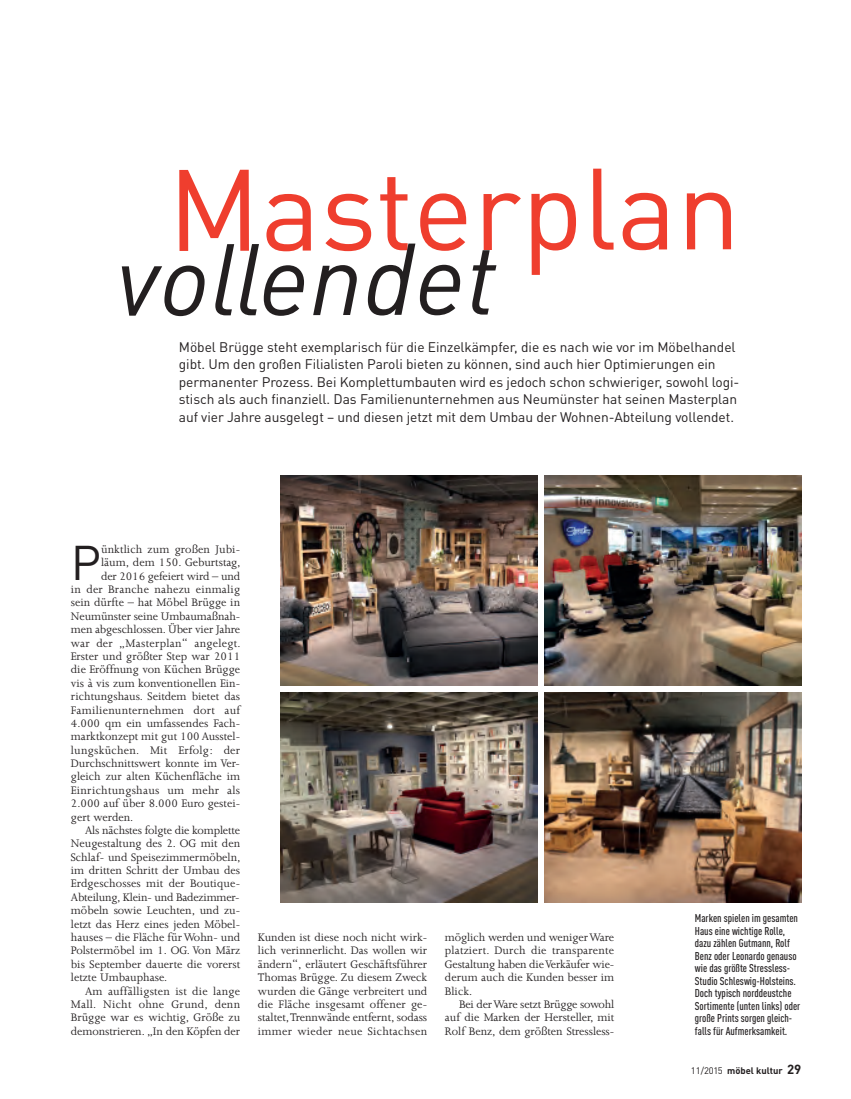
<style>
.page{position:relative;width:851px;height:1099px;background:#fff}
.page>*{position:absolute;margin:0;border:0;box-sizing:border-box;transform-origin:0 0}
.t1{font:113.75px "DIN Pro";letter-spacing:-.005em;color:#ef3e2e}
.t2{font:italic 100px "DIN Pro";letter-spacing:-.005em;color:#231f20}
.t3{font:48px "DIN Pro";color:#231f20}
.t4{font:13.75px/17.5px "DIN Pro";letter-spacing:-.005em;color:#231f20}
.t5{font:12.5px/13.4px "Joanna";color:#231f20;text-align:justify}
.t6{font:12.5px "Joanna";letter-spacing:.02em;color:#231f20}
.t7{font:500 condensed 11.25px/12.5px "DIN Pro";color:#231f20}
.t8{font:700 9.38px "DIN Pro";color:#231f20}
.s1{font-weight:400}
.s2{font-size:13.12px}
</style>
<div class="page">
<img style="left:280px;top:692px;width:257px;height:210px">
<img style="left:544px;top:692px;width:257px;height:210px">
<img style="left:280px;top:475px;width:257px;height:210px">
<img style="left:544px;top:475px;width:257px;height:210px">
<h1 class="t1" style="left:168px;top:119px;width:574px">Masterplan</h1>
<h2 class="t2" style="left:116px;top:201px;width:382px">vollendet</h2>
<p class="t4" style="left:179px;top:336px;width:562px">Möbel Brügge steht exemplarisch für die Einzelkämpfer, die es nach wie vor im Möbelhandel gibt. Um den großen Filialisten Paroli bieten zu können, sind auch hier Optimierungen ein permanenter Prozess. Bei Komplettumbauten wird es jedoch schon schwieriger, sowohl logi&shy;stisch als auch finanziell. Das Familienunternehmen aus Neumünster hat seinen Masterplan auf vier Jahre ausgelegt – und diesen jetzt mit dem Umbau der Wohnen-Abteilung vollendet.</p>
<h3 class="t3" style="left:71px;top:524px;width:32px">P</h3>
<p class="t5" style="left:101px;top:542px;width:140px">ünktlich zum großen Jubi-</p>
<p class="t5" style="left:101px;top:556px;width:141px">läum, dem 150. Geburtstag,</p>
<p class="t5" style="left:101px;top:569px;width:141px">der 2016 gefeiert wird – und</p>
<p class="t5" style="left:71px;top:582px;width:171px">in der Branche nahezu einmalig</p>
<p class="t5" style="left:71px;top:596px;width:171px">sein dürfte – hat Möbel Brügge in</p>
<p class="t5" style="left:71px;top:609px;width:171px">Neumünster seine Umbaumaßnah-</p>
<p class="t5" style="left:71px;top:623px;width:171px">men abgeschlossen. Über vier Jahre</p>
<p class="t6" style="left:71px;top:636px;width:171px">war der „Masterplan“ angelegt.</p>
<p class="t5" style="left:71px;top:649px;width:171px">Erster und größter Step war 2011</p>
<p class="t5" style="left:71px;top:663px;width:171px">die Eröffnung von Küchen Brügge</p>
<p class="t5" style="left:71px;top:676px;width:171px">vis à vis zum konventionellen Ein-</p>
<p class="t5" style="left:71px;top:689px;width:171px">richtungshaus. Seitdem bietet das</p>
<p class="t6" style="left:71px;top:703px;width:171px">Familienunternehmen dort auf</p>
<p class="t5" style="left:71px;top:716px;width:171px">4.000 qm ein umfassendes Fach-</p>
<p class="t5" style="left:71px;top:730px;width:171px">marktkonzept mit gut 100 Ausstel-</p>
<p class="t6" style="left:71px;top:743px;width:171px">lungsküchen. Mit Erfolg: der</p>
<p class="t5" style="left:71px;top:756px;width:170px">Durchschnittswert konnte im Ver-</p>
<p class="t5" style="left:71px;top:770px;width:171px">gleich zur alten Küchenfläche im</p>
<p class="t6" style="left:71px;top:783px;width:171px">Einrichtungshaus um mehr als</p>
<p class="t5" style="left:71px;top:796px;width:171px">2.000 auf über 8.000 Euro gestei-</p>
<p class="t5" style="left:71px;top:810px;width:64px">gert werden.</p>
<p class="t5" style="left:85px;top:823px;width:157px">Als nächstes folgte die komplette</p>
<p class="t5" style="left:71px;top:837px;width:171px">Neugestaltung des 2. OG mit den</p>
<p class="t5" style="left:71px;top:850px;width:171px">Schlaf- und Speisezimmermöbeln,</p>
<p class="t5" style="left:71px;top:863px;width:171px">im dritten Schritt der Umbau des</p>
<p class="t5" style="left:71px;top:877px;width:171px">Erdgeschosses mit der Boutique-</p>
<p class="t5" style="left:71px;top:890px;width:170px">Abteilung, Klein- und Badezimmer-</p>
<p class="t5" style="left:71px;top:903px;width:171px">möbeln sowie Leuchten, und zu-</p>
<p class="t5" style="left:71px;top:917px;width:171px">letzt das Herz eines jeden Möbel-</p>
<p class="t5" style="left:71px;top:930px;width:171px">hauses – die Fläche für Wohn- und</p>
<p class="t5" style="left:71px;top:944px;width:171px">Polstermöbel im 1. OG. Von März</p>
<p class="t5" style="left:71px;top:957px;width:171px">bis September dauerte die vorerst</p>
<p class="t5" style="left:71px;top:970px;width:98px">letzte Umbauphase.</p>
<p class="t5" style="left:85px;top:984px;width:156px">Am auffälligsten ist die lange</p>
<p class="t6" style="left:71px;top:997px;width:171px">Mall. Nicht ohne Grund, denn</p>
<p class="t5" style="left:71px;top:1010px;width:171px">Brügge war es wichtig, Größe zu</p>
<p class="t5" style="left:71px;top:1024px;width:171px">demonstrieren. „In den Köpfen der</p>
<p class="t5" style="left:258px;top:930px;width:171px">Kunden ist diese noch nicht wirk&shy;lich verinnerlicht. Das wollen wir ändern“, erläutert Geschäftsführer Thomas Brügge. Zu diesem Zweck wurden die Gänge verbreitert und die Fläche insgesamt offener ge&shy;staltet, Trennwände entfernt, sodass immer wieder neue Sichtachsen</p>
<p class="t5" style="left:445px;top:930px;width:171px">möglich werden und weniger Ware platziert. Durch die transparente Gestaltung haben die Verkäufer wie&shy;derum auch die Kunden besser im Blick.</p>
<p class="t5" style="left:445px;top:997px;width:171px;text-indent:14px">Bei der Ware setzt Brügge sowohl auf die Marken der Hersteller, mit Rolf Benz, dem größten Stressless-</p>
<p class="t7" style="left:694px;top:910px;width:107px">Marken spielen im gesamten<br>Haus eine wichtige Rolle, dazu zählen Gutmann, Rolf<br>Benz oder Leonardo genauso wie das größte Stressless-<br>Studio Schleswig-Holsteins.<br>Doch typisch norddeustche<br>Sortimente (unten links) oder große Prints sorgen gleich&shy;falls für Aufmerksamkeit.</p>
<p class="t8" style="left:690px;top:1062px;width:112px"><span class="s1">11/2015</span> möbel kultur <span class="s2">29</span></p>
</div>
